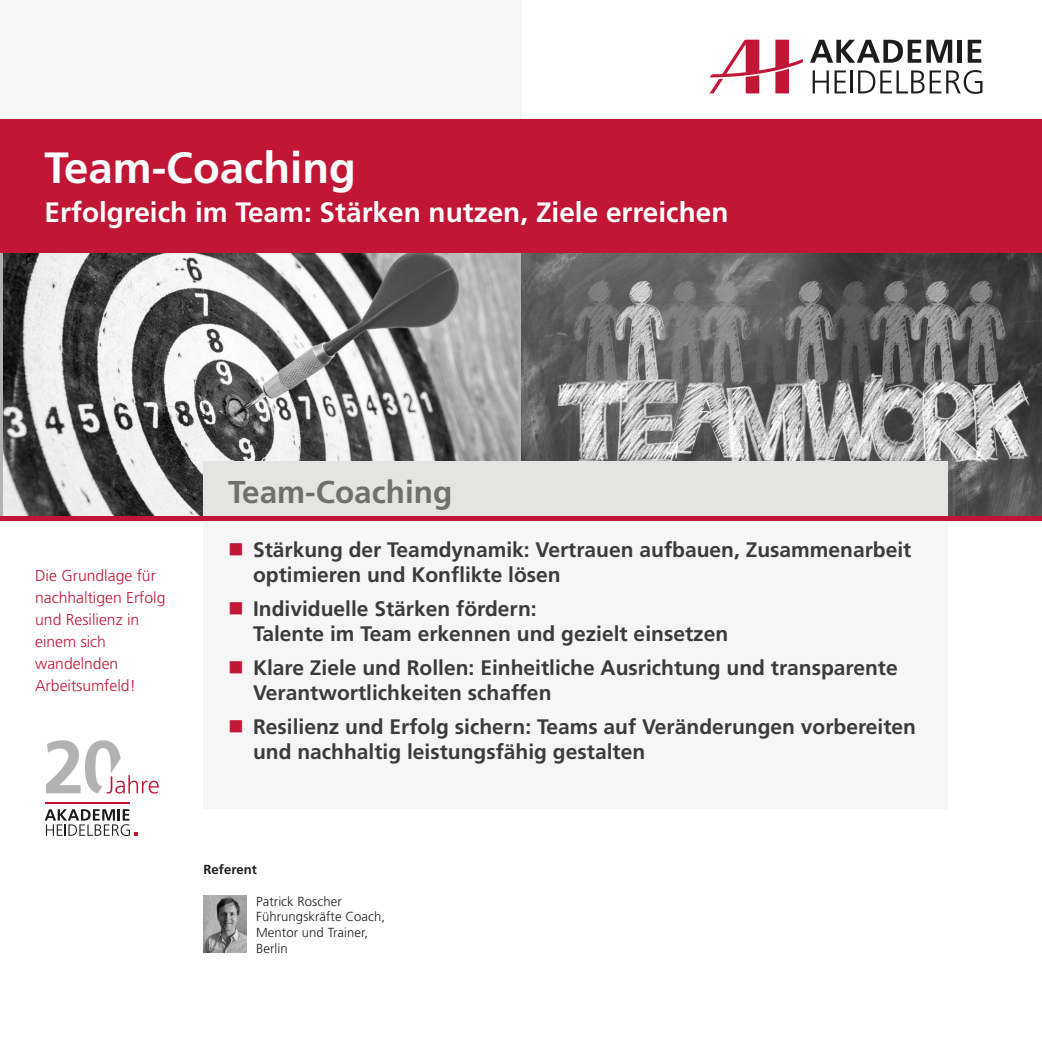
<style>
.page{position:relative;width:1042px;height:1042px;background:#fff}
.page>*{position:absolute;margin:0;border:0;box-sizing:border-box;transform-origin:0 0}
.t1{font:700 43.75px "Frutiger LT Pro";color:#fff}
.t2{font:700 31.5px "Frutiger LT Pro";color:#6f6f6e}
.t3{font:700 28px "Frutiger LT Pro";color:#fff}
.t4{font:700 21px/25.2px "Frutiger LT Pro";color:#3c3b3b}
.t5{font:300 15.75px/22.1px "Frutiger LT Pro";color:#c21636}
.t6{font:300 13.12px/15.8px "Frutiger LT Pro";letter-spacing:.005em;color:#1d1d1b}
.t7{font:700 13.12px "Frutiger LT Pro";letter-spacing:.005em;color:#1d1d1b}
</style>
<div class="page">
<div style="left:0;top:119px;width:1042px;height:134px;background:#c21636"></div>
<svg style="left:810px;top:40px;width:142px;height:23px"></svg>
<div style="left:957px;top:40px;width:5px;height:23px;background:#1d1d1b"></div>
<svg style="left:967px;top:40px;width:14px;height:23px"></svg>
<svg style="left:812px;top:70px;width:34px;height:23px"></svg>
<hr style="left:851px;top:70px;width:2px;height:23px;background:#1d1d1b">
<svg style="left:710px;top:40px;width:93px;height:53px"></svg>
<svg style="left:858px;top:70px;width:124px;height:24px"></svg>
<div style="left:0;top:0;width:521px;height:119px;background:#f6f6f6"></div>
<img style="left:3px;top:253px;width:515px;height:263px">
<img style="left:521px;top:253px;width:521px;height:263px">
<div style="left:203px;top:521px;width:744px;height:288px;background:#f6f6f6"></div>
<div style="left:203px;top:461px;width:744px;height:60px;background:#e4e4e3"></div>
<div style="left:0;top:516px;width:1042px;height:5px;background:#c21636"></div>
<img style="left:203px;top:896px;width:43px;height:57px">
<svg style="left:46px;top:740px;width:113px;height:53px"></svg>
<svg style="left:45px;top:809px;width:93px;height:27px"></svg>
<hr style="left:46px;top:802px;width:84px;height:1px;background:#c21636">
<h1 class="t1" style="left:45px;top:150px;width:313px">Team-Coaching</h1>
<h3 class="t3" style="left:45px;top:201px;width:685px">Erfolgreich im Team: Stärken nutzen, Ziele erreichen</h3>
<p class="t5" style="left:35px;top:566px;width:132px">Die Grundlage für nachhaltigen Erfolg und Resilienz in einem sich wandelnden<br>Arbeitsumfeld!</p>
<h2 class="t2" style="left:228px;top:479px;width:226px">Team-Coaching</h2>
<p class="t4" style="left:253px;top:539px;width:660px">Stärkung der Teamdynamik: Vertrauen aufbauen, Zusammenarbeit optimieren und Konflikte lösen</p>
<p class="t4" style="left:253px;top:598px;width:477px">Individuelle Stärken fördern:<br>Talente im Team erkennen und gezielt einsetzen</p>
<p class="t4" style="left:253px;top:657px;width:646px">Klare Ziele und Rollen: Einheitliche Ausrichtung und transparente<br>Verantwortlichkeiten schaffen</p>
<p class="t4" style="left:253px;top:716px;width:664px">Resilienz und Erfolg sichern: Teams auf Veränderungen vorbereiten und nachhaltig leistungsfähig gestalten</p>
<p class="t7" style="left:203px;top:863px;width:55px">Referent</p>
<p class="t6" style="left:256px;top:894px;width:130px">Patrick Roscher<br>Führungskräfte Coach,<br>Mentor und Trainer,<br>Berlin</p>
</div>
